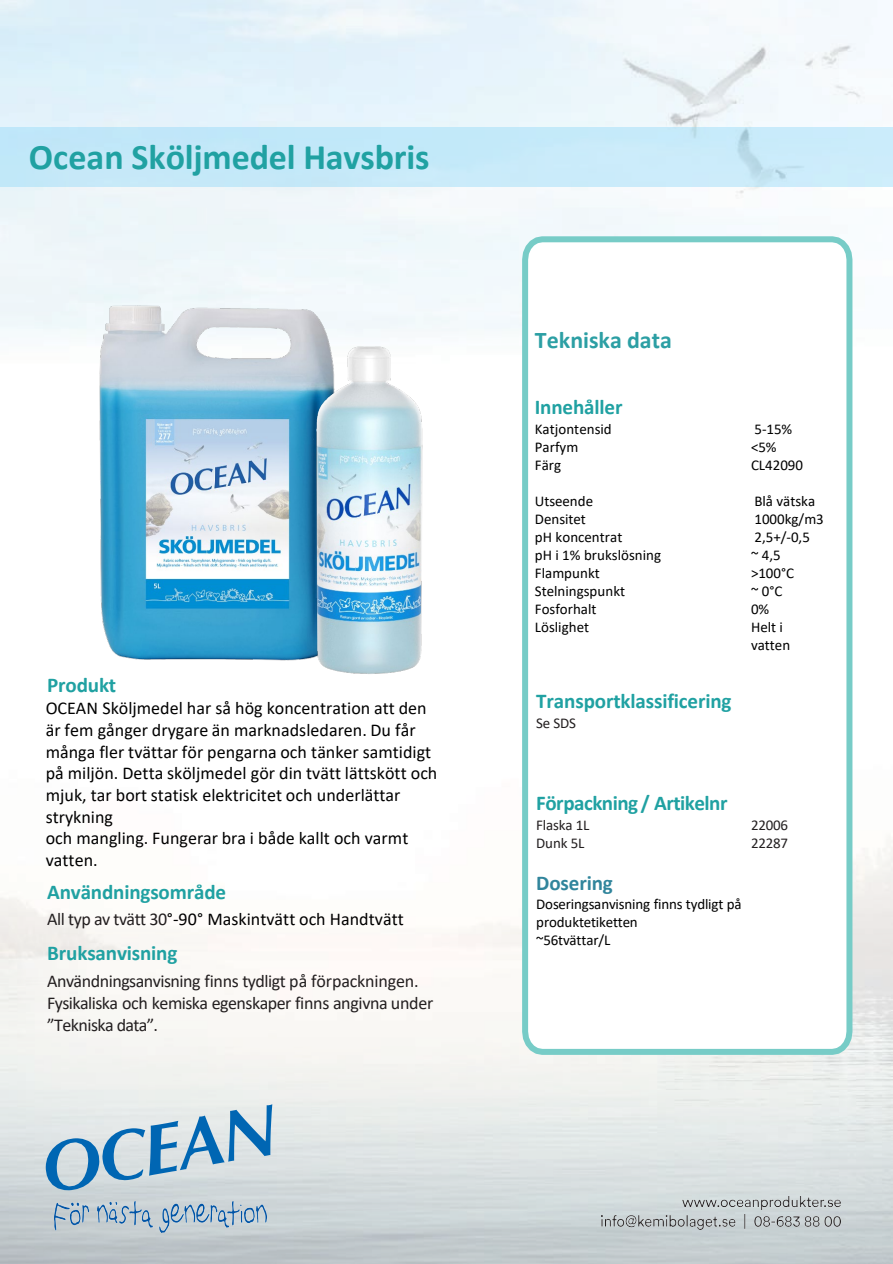
<style>
.page{position:relative;width:893px;height:1264px;background:#fff}
.page>*{position:absolute;margin:0;border:0;box-sizing:border-box;transform-origin:0 0}
.t1{font:700 36px "Calibri";letter-spacing:-.005em;color:#20a1a2}
.t2{font:700 24px "Calibri";color:#2c9fa4}
.t3{font:700 21px "Calibri";letter-spacing:-.005em;color:#20a1a2}
.t4{font:700 21px "Calibri";letter-spacing:-.025em;color:#20a1a2}
.t5{font:700 21px "Calibri";letter-spacing:-.005em;color:#31859c}
.t6{font:18px/21.6px "Calibri";color:#000}
.t7{font:18px/22.4px "Calibri";letter-spacing:-.025em;color:#231f20}
.t8{font:15px/18px "Calibri";color:#000}
.t9{font:15px "Calibri";letter-spacing:-.015em;color:#231f20}
.s1{color:#231f20}
</style>
<div class="page">
<img style="left:0;top:0;width:892px;height:1263px">
<img style="left:54px;top:1201px;width:212px;height:31px">
<svg style="left:46px;top:1103px;width:226px;height:86px;background:#acc7d9"></svg>
<img style="left:602px;top:1214px;width:238px;height:15px">
<img style="left:683px;top:1195px;width:157px;height:14px">
<div style="left:0;top:127px;width:892px;height:59px;background:#c5e9f9"></div>
<svg style="left:519px;top:232px;width:336px;height:825px"></svg>
<img style="left:86px;top:296px;width:261px;height:374px">
<img style="left:296px;top:335px;width:150px;height:356px">
<p class="t1" style="left:29px;top:132px;width:402px">Ocean Sköljmedel Havsbris</p>
<p class="t3" style="left:47px;top:670px;width:71px">Produkt</p>
<p class="t6" style="left:46px;top:697px;width:382px">OCEAN Sköljmedel har så hög koncentration att den</p>
<p class="t6" style="left:46px;top:718px;width:371px">är fem gånger drygare än marknadsledaren. Du får</p>
<p class="t6" style="left:46px;top:740px;width:387px">många fler tvättar för pengarna och tänker samtidigt</p>
<p class="t6" style="left:46px;top:761px;width:393px">på miljön. Detta sköljmedel gör din tvätt lättskött och</p>
<p class="t6" style="left:46px;top:783px;width:356px">mjuk, tar bort statisk elektricitet och underlättar strykning</p>
<p class="t6" style="left:46px;top:826px;width:364px">och mangling. Fungerar bra i både kallt och varmt</p>
<p class="t6" style="left:46px;top:848px;width:54px">vatten.</p>
<p class="t3" style="left:47px;top:877px;width:180px">Användningsområde</p>
<p class="t6" style="left:47px;top:907px;width:358px"><span class="s1">All typ av tvätt 30</span>°-90° Maskintvätt och Handtvätt</p>
<p class="t3" style="left:47px;top:937px;width:132px">Bruksanvisning</p>
<p class="t7" style="left:47px;top:968px;width:387px">Användningsanvisning finns tydligt på förpackningen.<br>Fysikaliska och kemiska egenskaper finns angivna under ”Tekniska data”.</p>
<p class="t2" style="left:535px;top:323px;width:138px">Tekniska data</p>
<p class="t3" style="left:535px;top:392px;width:89px">Innehåller</p>
<p class="t8" style="left:535px;top:419px;width:78px">Katjontensid</p>
<p class="t8" style="left:754px;top:419px;width:39px">5-15%</p>
<p class="t8" style="left:535px;top:437px;width:45px">Parfym</p>
<p class="t8" style="left:751px;top:437px;width:27px">&lt;5%</p>
<p class="t8" style="left:535px;top:455px;width:28px">Färg</p>
<p class="t8" style="left:751px;top:455px;width:54px">CL42090</p>
<p class="t8" style="left:535px;top:491px;width:60px">Utseende</p>
<p class="t8" style="left:754px;top:491px;width:62px">Blå vätska</p>
<p class="t8" style="left:535px;top:509px;width:53px">Densitet</p>
<p class="t8" style="left:754px;top:509px;width:71px">1000kg/m3</p>
<p class="t8" style="left:535px;top:527px;width:89px">pH koncentrat</p>
<p class="t8" style="left:754px;top:527px;width:57px">2,5+/-0,5</p>
<p class="t8" style="left:535px;top:545px;width:128px">pH i 1% brukslösning</p>
<p class="t8" style="left:751px;top:545px;width:31px">~ 4,5</p>
<p class="t8" style="left:535px;top:563px;width:66px">Flampunkt</p>
<p class="t8" style="left:751px;top:563px;width:45px">&gt;100°C</p>
<p class="t8" style="left:535px;top:581px;width:92px">Stelningspunkt</p>
<p class="t8" style="left:751px;top:581px;width:33px">~ 0°C</p>
<p class="t8" style="left:535px;top:599px;width:63px">Fosforhalt</p>
<p class="t8" style="left:751px;top:599px;width:20px">0%</p>
<p class="t8" style="left:535px;top:617px;width:56px">Löslighet</p>
<p class="t8" style="left:751px;top:617px;width:41px">Helt i vatten</p>
<p class="t3" style="left:536px;top:686px;width:197px">Transportklassificering</p>
<p class="t9" style="left:536px;top:712px;width:41px">Se SDS</p>
<p class="t4" style="left:536px;top:788px;width:193px">Förpackning / Artikelnr</p>
<p class="t9" style="left:536px;top:814px;width:55px">Flaska 1L</p>
<p class="t9" style="left:751px;top:814px;width:39px">22006</p>
<p class="t9" style="left:536px;top:832px;width:50px">Dunk 5L</p>
<p class="t9" style="left:751px;top:832px;width:39px">22287</p>
<p class="t5" style="left:536px;top:867px;width:78px">Dosering</p>
<p class="t8" style="left:536px;top:894px;width:207px">Doseringsanvisning finns tydligt på produktetiketten</p>
<p class="t8" style="left:536px;top:930px;width:75px">~56tvättar/L</p>
</div>
